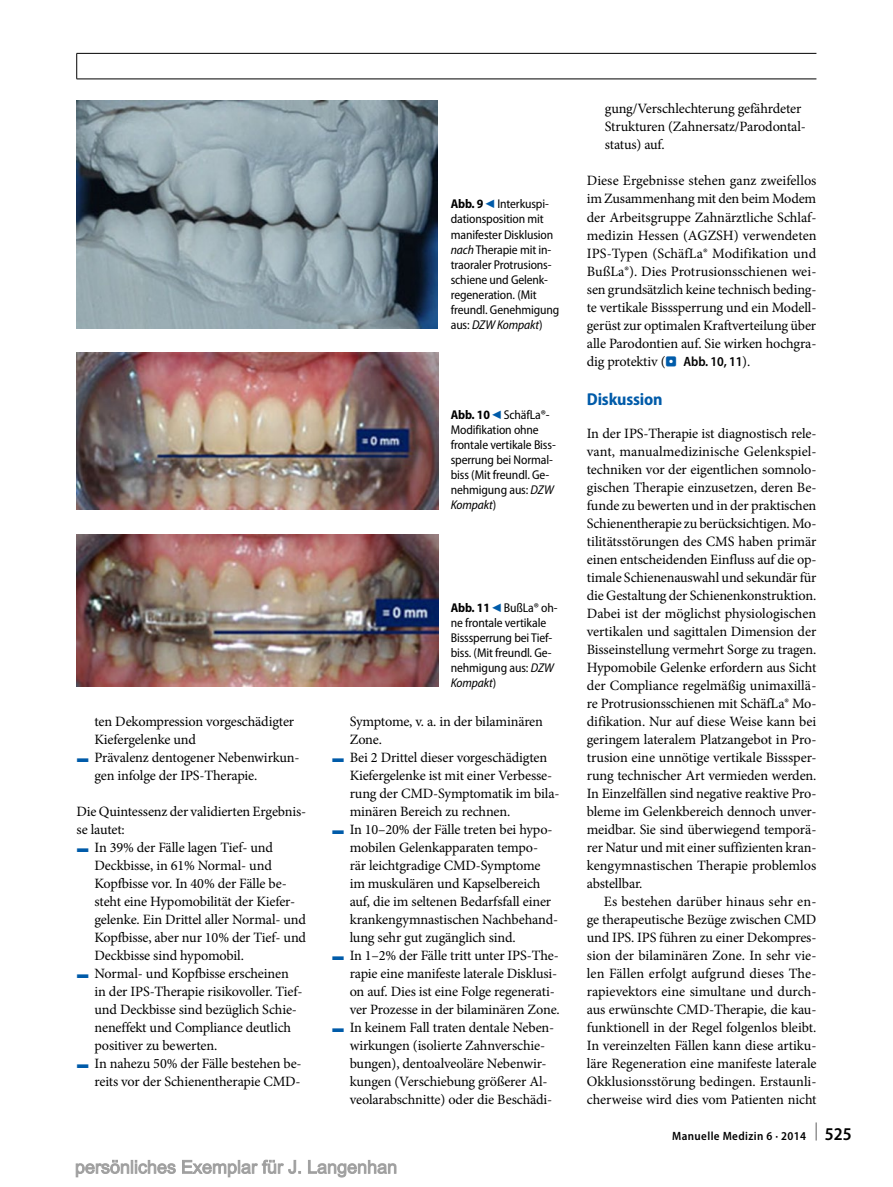
<style>
.page{position:relative;width:893px;height:1187px;background:#fff}
.page>*{position:absolute;margin:0;border:0;box-sizing:border-box;transform-origin:0 0}
.t1{font:700 semi-condensed 17.25px "Myriad Pro";letter-spacing:-.01em;color:#005ba9}
.t2{font:14.25px/18px "Minion Pro";letter-spacing:-.01em;color:#000;text-align:justify}
.t3{font:semi-condensed 12.75px/15px "Myriad Pro";letter-spacing:-.01em;color:#000}
.t4{font:600 semi-condensed 12px "Myriad Pro";letter-spacing:.03em;color:#000}
.s1{font-weight:700}
.s2{font-family:"S Buttons";font-stretch:normal;font-size:14.25px;color:#005ba9}
.s3{font-style:italic}
.s4{font-family:"S Buttons";color:#005ba9}
.s5{font-family:"S Buttons";font-size:13.5px;color:#005ba9}
.s6{font-family:"Myriad Pro";font-weight:600;font-stretch:semi-condensed;font-size:13.5px}
.s7{font-size:18px}
</style>
<div class="page">
<img style="left:77px;top:100px;width:361px;height:228px">
<img style="left:77px;top:353px;width:361px;height:156px">
<img style="left:77px;top:534px;width:361px;height:152px">
<hr style="left:77px;top:79px;width:739px;height:1px;background:#000">
<svg style="left:76px;top:54px;width:1px;height:25px"></svg>
<hr style="left:77px;top:53px;width:739px;height:1px;background:#000">
<svg style="left:75px;top:1159px;width:322px;height:18px"></svg>
<p class="t3" style="left:451px;top:197px;width:110px"><span class="s1">Abb. 9</span><span class="s2">9</span>Interkuspi&shy;dationsposition mit manifester Disklusion <span class="s3">nach</span> Therapie mit in&shy;traoraler Protrusions&shy;schiene und Gelenk&shy;regeneration. (Mit freundl. Genehmigung aus: <span class="s3">DZW Kompakt</span>)</p>
<p class="t3" style="left:451px;top:408px;width:107px"><span class="s1">Abb. 10</span><span class="s2">9</span>SchäfLa®-<br>Modifikation ohne frontale vertikale Biss&shy;sperrung bei Normal&shy;biss (Mit freundl. Ge&shy;nehmigung aus: <span class="s3">DZW<br>Kompakt</span>)</p>
<p class="t2" style="left:95px;top:712px;width:201px">ten Dekompression vorgeschädigter</p>
<p class="t2" style="left:95px;top:730px;width:103px">Kiefergelenke und</p>
<p class="t2" style="left:77px;top:748px;width:225px"><span class="s4">F</span> Prävalenz dentogener Nebenwirkun-</p>
<p class="t2" style="left:95px;top:766px;width:164px">gen infolge der IPS-Therapie.</p>
<p class="t2" style="left:77px;top:802px;width:231px">Die Quintessenz der validierten Ergebnis-</p>
<p class="t2" style="left:77px;top:820px;width:50px">se lautet:</p>
<p class="t2" style="left:77px;top:838px;width:198px"><span class="s4">F</span> In 39% der Fälle lagen Tief- und</p>
<p class="t2" style="left:95px;top:856px;width:179px">Deckbisse, in 61% Normal- und</p>
<p class="t2" style="left:95px;top:874px;width:194px">Kopfbisse vor. In 40% der Fälle be-</p>
<p class="t2" style="left:95px;top:892px;width:202px">steht eine Hypomobilität der Kiefer-</p>
<p class="t2" style="left:95px;top:910px;width:213px">gelenke. Ein Drittel aller Normal- und</p>
<p class="t2" style="left:95px;top:928px;width:213px">Kopfbisse, aber nur 10% der Tief- und</p>
<p class="t2" style="left:95px;top:946px;width:151px">Deckbisse sind hypomobil.</p>
<p class="t2" style="left:77px;top:964px;width:214px"><span class="s4">F</span> Normal- und Kopfbisse erscheinen</p>
<p class="t2" style="left:95px;top:982px;width:210px">in der IPS-Therapie risikovoller. Tief-</p>
<p class="t2" style="left:95px;top:1000px;width:204px">und Deckbisse sind bezüglich Schie-</p>
<p class="t2" style="left:95px;top:1018px;width:198px">neneffekt und Compliance deutlich</p>
<p class="t2" style="left:95px;top:1036px;width:124px">positiver zu bewerten.</p>
<p class="t2" style="left:77px;top:1054px;width:227px"><span class="s4">F</span> In nahezu 50% der Fälle bestehen be-</p>
<p class="t2" style="left:95px;top:1072px;width:208px">reits vor der Schienentherapie CMD-</p>
<p class="t3" style="left:451px;top:600px;width:108px"><span class="s1">Abb. 11</span><span class="s2">9</span>BußLa® oh&shy;ne frontale vertikale<br>Bisssperrung bei Tief&shy;biss. (Mit freundl. Ge&shy;nehmigung aus: <span class="s3">DZW<br>Kompakt</span>)</p>
<p class="t2" style="left:350px;top:712px;width:195px">Symptome, v. a. in der bilaminären</p>
<p class="t2" style="left:350px;top:730px;width:34px">Zone.</p>
<p class="t2" style="left:332px;top:748px;width:217px"><span class="s4">F</span> Bei 2 Drittel dieser vorgeschädigten</p>
<p class="t2" style="left:350px;top:766px;width:204px">Kiefergelenke ist mit einer Verbesse-</p>
<p class="t2" style="left:350px;top:784px;width:211px">rung der CMD-Symptomatik im bila-</p>
<p class="t2" style="left:350px;top:802px;width:162px">minären Bereich zu rechnen.</p>
<p class="t2" style="left:332px;top:820px;width:222px"><span class="s4">F</span> In 10–20% der Fälle treten bei hypo-</p>
<p class="t2" style="left:350px;top:838px;width:190px">mobilen Gelenkapparaten tempo-</p>
<p class="t2" style="left:350px;top:856px;width:193px">rär leichtgradige CMD-Symptome</p>
<p class="t2" style="left:350px;top:874px;width:192px">im muskulären und Kapselbereich</p>
<p class="t2" style="left:350px;top:892px;width:203px">auf, die im seltenen Bedarfsfall einer</p>
<p class="t2" style="left:350px;top:910px;width:210px">krankengymnastischen Nachbehand-</p>
<p class="t2" style="left:350px;top:928px;width:168px">lung sehr gut zugänglich sind.</p>
<p class="t2" style="left:332px;top:946px;width:229px"><span class="s4">F</span> In 1–2% der Fälle tritt unter IPS-The-</p>
<p class="t2" style="left:350px;top:964px;width:209px">rapie eine manifeste laterale Disklusi-</p>
<p class="t2" style="left:350px;top:982px;width:207px">on auf. Dies ist eine Folge regenerati-</p>
<p class="t2" style="left:350px;top:1000px;width:212px">ver Prozesse in der bilaminären Zone.</p>
<p class="t2" style="left:332px;top:1018px;width:224px"><span class="s4">F</span> In keinem Fall traten dentale Neben-</p>
<p class="t2" style="left:350px;top:1036px;width:197px">wirkungen (isolierte Zahnverschie-</p>
<p class="t2" style="left:350px;top:1054px;width:198px">bungen), dentoalveoläre Nebenwir-</p>
<p class="t2" style="left:350px;top:1072px;width:200px">kungen (Verschiebung größerer Al-</p>
<p class="t2" style="left:350px;top:1090px;width:204px">veolarabschnitte) oder die Beschädi-</p>
<p class="t2" style="left:605px;top:100px;width:203px;text-align:left">gung/Verschlechterung gefährdeter<br>Strukturen (Zahnersatz/Parodontal&shy;status) auf.</p>
<p class="t2" style="left:587px;top:172px;width:231px">Diese Ergebnisse stehen ganz zweifellos im Zusammenhang mit den beim Modem der Arbeitsgruppe Zahnärztliche Schlaf&shy;medizin Hessen (AGZSH) verwendeten IPS-Typen (SchäfLa® Modifikation und BußLa®). Dies Protrusionsschienen wei&shy;sen grundsätzlich keine technisch beding&shy;te vertikale Bisssperrung und ein Modell&shy;gerüst zur optimalen Kraftverteilung über alle Parodontien auf. Sie wirken hochgra&shy;dig protektiv (<span class="s5">.</span> <span class="s6">Abb. 10, 11</span>).</p>
<p class="t1" style="left:587px;top:389px;width:77px">Diskussion</p>
<p class="t2" style="left:587px;top:424px;width:231px">In der IPS-Therapie ist diagnostisch rele&shy;vant, manualmedizinische Gelenkspiel&shy;techniken vor der eigentlichen somnolo&shy;gischen Therapie einzusetzen, deren Be&shy;funde zu bewerten und in der praktischen Schienentherapie zu berücksichtigen. Mo&shy;tilitätsstörungen des CMS haben primär einen entscheidenden Einfluss auf die op&shy;timale Schienenauswahl und sekundär für die Gestaltung der Schienenkonstruktion.<br>Dabei ist der möglichst physiologischen vertikalen und sagittalen Dimension der Bisseinstellung vermehrt Sorge zu tragen.<br>Hypomobile Gelenke erfordern aus Sicht der Compliance regelmäßig unimaxillä&shy;re Protrusionsschienen mit SchäfLa® Mo&shy;difikation. Nur auf diese Weise kann bei geringem lateralem Platzangebot in Pro&shy;trusion eine unnötige vertikale Bisssper&shy;rung technischer Art vermieden werden.<br>In Einzelfällen sind negative reaktive Pro&shy;bleme im Gelenkbereich dennoch unver&shy;meidbar. Sie sind überwiegend temporä&shy;rer Natur und mit einer suffizienten kran&shy;kengymnastischen Therapie problemlos abstellbar.</p>
<p class="t2" style="left:587px;top:892px;width:231px;text-indent:17px">Es bestehen darüber hinaus sehr en&shy;ge therapeutische Bezüge zwischen CMD und IPS. IPS führen zu einer Dekompres&shy;sion der bilaminären Zone. In sehr vie&shy;len Fällen erfolgt aufgrund dieses The&shy;rapievektors eine simultane und durch&shy;aus erwünschte CMD-Therapie, die kau&shy;funktionell in der Regel folgenlos bleibt.<br>In vereinzelten Fällen kann diese artiku&shy;läre Regeneration eine manifeste laterale Okklusionsstörung bedingen. Erstaunli&shy;cherweise wird dies vom Patienten nicht</p>
<p class="t4" style="left:672px;top:1129px;width:181px">Manuelle Medizin 6 · 2014 <sup>|</sup> <span class="s7">525</span></p>
</div>
